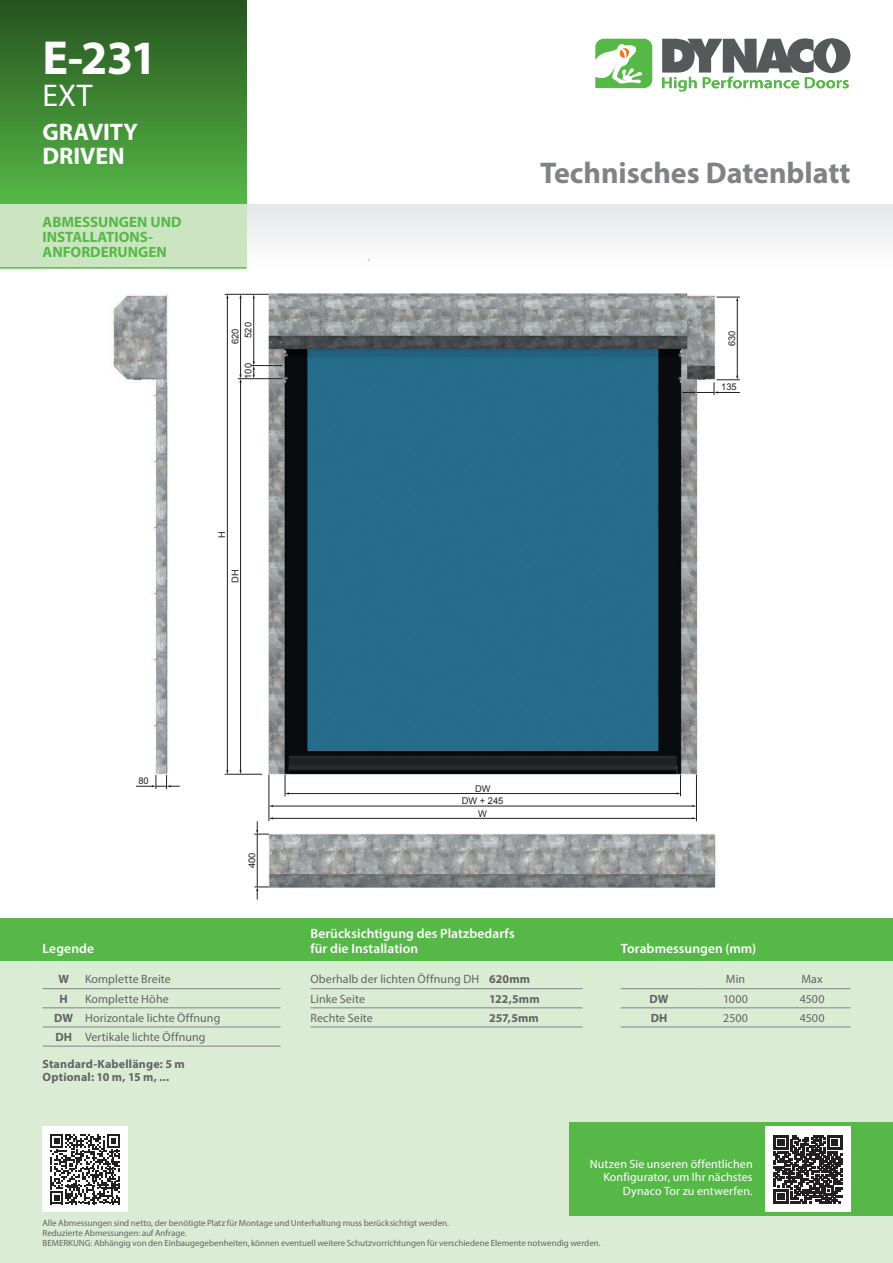
<style>
.page{position:relative;width:893px;height:1263px;background:#fff}
.page>*{position:absolute;margin:0;border:0;box-sizing:border-box;transform-origin:0 0}
.t1{font:700 48px "Myriad Pro";color:#fff}
.t2{font:31.5px "Myriad Pro";color:#fff}
.t3{font:700 30px "Myriad Pro";color:#808285}
.t4{font:700 24px/24px "Myriad Pro";color:#fff}
.t5{font:700 15px/15px "Myriad Pro";color:#56b947}
.A-Titolo_tabelle_dati_fronte{font:600 13.5px/15px "Myriad Pro";letter-spacing:.005em;color:#fff}
.t6{font:12px/13.5px "Myriad Pro";letter-spacing:.01em;color:#fff;text-align:right}
.B2-legenda{font:12px "Myriad Pro";letter-spacing:.01em;color:#636366}
.C2-valore{font:700 12px/13.5px "Myriad Pro";letter-spacing:.015em;color:#636366}
.C1-voci_elenco{font:12px "Myriad Pro";letter-spacing:.01em;color:#636366}
.D2-valore{font:12px "Myriad Pro";letter-spacing:.01em;color:#636366}
.B1-sigla{font:700 12px "Myriad Pro";color:#636366}
.D1-sigla{font:700 12px "Myriad Pro";color:#636366}
.t7{font:9.3px/13.2px "Arial";color:#231f20}
.t8{font:9px/9.8px "Myriad Pro";color:#636366}
</style>
<div class="page">
<img style="left:113px;top:293px;width:627px;height:607px">
<hr style="left:269px;top:775px;width:1px;height:46px;background:#231f20">
<hr style="left:696px;top:775px;width:1px;height:46px;background:#231f20">
<hr style="left:272px;top:806px;width:421px;height:1px;background:#231f20">
<hr style="left:272px;top:818px;width:421px;height:1px;background:#231f20">
<hr style="left:288px;top:793px;width:389px;height:1px;background:#231f20">
<svg style="left:285px;top:775px;width:4px;height:21px"></svg>
<svg style="left:676px;top:775px;width:5px;height:21px"></svg>
<hr style="left:225px;top:774px;width:37px;height:1px;background:#231f20">
<svg style="left:136px;top:775px;width:44px;height:14px"></svg>
<hr style="left:238px;top:378px;width:44px;height:1px;background:#231f20">
<hr style="left:251px;top:365px;width:31px;height:1px;background:#231f20">
<hr style="left:225px;top:294px;width:44px;height:1px;background:#231f20">
<hr style="left:257px;top:834px;width:1px;height:53px;background:#231f20">
<hr style="left:240px;top:382px;width:1px;height:389px;background:#231f20">
<hr style="left:227px;top:298px;width:1px;height:473px;background:#231f20">
<hr style="left:240px;top:298px;width:1px;height:77px;background:#231f20">
<svg style="left:239px;top:294px;width:3px;height:4px"></svg>
<svg style="left:239px;top:375px;width:3px;height:8px"></svg>
<hr style="left:253px;top:298px;width:1px;height:64px;background:#231f20">
<hr style="left:737px;top:300px;width:1px;height:76px;background:#231f20">
<svg style="left:717px;top:297px;width:23px;height:4px"></svg>
<svg style="left:682px;top:376px;width:58px;height:19px"></svg>
<svg style="left:253px;top:361px;width:2px;height:18px"></svg>
<svg style="left:254px;top:817px;width:19px;height:18px"></svg>
<svg style="left:254px;top:887px;width:15px;height:12px"></svg>
<div style="left:0;top:204px;width:893px;height:64px;background:#f2f2f3"></div>
<div style="left:0;top:961px;width:893px;height:302px;background:#dbecd4"></div>
<div style="left:0;top:918px;width:893px;height:43px;background:#56b947"></div>
<svg style="left:595px;top:39px;width:57px;height:49px"></svg>
<svg style="left:662px;top:38px;width:188px;height:53px"></svg>
<div style="left:0;top:0;width:247px;height:204px;background:linear-gradient(to bottom,#27531f,#55b846)"></div>
<div style="left:0;top:204px;width:247px;height:64px;background:#cce5c1"></div>
<hr style="left:0;top:267px;width:247px;height:2px;background:#56b947">
<div style="left:570px;top:1123px;width:323px;height:93px;background:#56b947"></div>
<div style="left:765px;top:1127px;width:85px;height:85px;background:#fff"></div>
<svg style="left:774px;top:1135px;width:68px;height:69px"></svg>
<div style="left:43px;top:1127px;width:85px;height:85px;background:#fff"></div>
<svg style="left:50px;top:1134px;width:70px;height:70px"></svg>
<hr style="left:43px;top:988px;width:42px;height:1px;background:#808285">
<hr style="left:85px;top:988px;width:196px;height:1px;background:#808285">
<hr style="left:43px;top:1007px;width:42px;height:1px;background:#808285">
<hr style="left:85px;top:1007px;width:196px;height:1px;background:#808285">
<hr style="left:43px;top:1027px;width:42px;height:1px;background:#808285">
<hr style="left:85px;top:1027px;width:196px;height:1px;background:#808285">
<hr style="left:43px;top:1046px;width:42px;height:1px;background:#808285">
<hr style="left:85px;top:1046px;width:196px;height:1px;background:#808285">
<hr style="left:310px;top:988px;width:179px;height:1px;background:#808285">
<hr style="left:489px;top:988px;width:94px;height:1px;background:#808285">
<hr style="left:310px;top:1007px;width:179px;height:1px;background:#808285">
<hr style="left:489px;top:1007px;width:94px;height:1px;background:#808285">
<hr style="left:310px;top:1027px;width:179px;height:1px;background:#808285">
<hr style="left:489px;top:1027px;width:94px;height:1px;background:#808285">
<hr style="left:621px;top:988px;width:76px;height:1px;background:#808285">
<hr style="left:697px;top:988px;width:77px;height:1px;background:#808285">
<hr style="left:774px;top:988px;width:76px;height:1px;background:#808285">
<hr style="left:621px;top:1007px;width:76px;height:1px;background:#808285">
<hr style="left:697px;top:1007px;width:77px;height:1px;background:#808285">
<hr style="left:774px;top:1007px;width:76px;height:1px;background:#808285">
<hr style="left:621px;top:1027px;width:76px;height:1px;background:#808285">
<hr style="left:697px;top:1027px;width:77px;height:1px;background:#808285">
<hr style="left:774px;top:1027px;width:76px;height:1px;background:#808285">
<p class="t1" style="left:43px;top:27px;width:116px">E-231</p>
<p class="t2" style="left:43px;top:76px;width:51px">EXT</p>
<p class="t4" style="left:43px;top:119px;width:97px">GRAVITY<br>DRIVEN</p>
<p class="t5" style="left:43px;top:214px;width:141px">ABMESSUNGEN UND<br>INSTALLATIONS-<br>ANFORDERUNGEN</p>
<p class="t3" style="left:540px;top:153px;width:312px">Technisches Datenblatt</p>
<p class="t7" style="left:229px;top:338px;width:17px;text-indent:-7px;rotate:-90deg">620<br>520</p>
<p class="t7" style="left:725px;top:346px;width:17px;rotate:-90deg">630</p>
<p class="t7" style="left:242px;top:379px;width:17px;rotate:-90deg">100</p>
<p class="t7" style="left:721px;top:380px;width:17px">135</p>
<p class="t7" style="left:215px;top:538px;width:8px;rotate:-90deg">H</p>
<p class="t7" style="left:229px;top:583px;width:15px;rotate:-90deg">DH</p>
<p class="t7" style="left:138px;top:775px;width:12px">80</p>
<p class="t7" style="left:245px;top:868px;width:17px;rotate:-90deg">400</p>
<p class="t7" style="left:475px;top:782px;width:17px">DW</p>
<p class="t7" style="left:462px;top:795px;width:43px;line-height:12.3px;text-align:center">DW + 245<br>W</p>
<p class="A-Titolo_tabelle_dati_fronte" style="left:310px;top:925px;width:206px">Berücksichtigung des Platzbedarfs für die Installation</p>
<p class="A-Titolo_tabelle_dati_fronte" style="left:43px;top:940px;width:53px">Legende</p>
<p class="A-Titolo_tabelle_dati_fronte" style="left:621px;top:940px;width:137px">Torabmessungen (mm)</p>
<p class="B1-sigla" style="left:58px;top:971px;width:12px">W</p>
<p class="B2-legenda" style="left:85px;top:972px;width:87px">Komplette Breite</p>
<p class="B1-sigla" style="left:60px;top:991px;width:10px">H</p>
<p class="B2-legenda" style="left:85px;top:991px;width:85px">Komplette Höhe</p>
<p class="B1-sigla" style="left:54px;top:1010px;width:20px">DW</p>
<p class="B2-legenda" style="left:85px;top:1010px;width:137px">Horizontale lichte Öffnung</p>
<p class="B1-sigla" style="left:55px;top:1029px;width:18px">DH</p>
<p class="B2-legenda" style="left:85px;top:1029px;width:122px">Vertikale lichte Öffnung</p>
<p class="C2-valore" style="left:43px;top:1057px;width:144px">Standard-Kabellänge: 5 m<br>Optional: 10 m, 15 m, ...</p>
<p class="C1-voci_elenco" style="left:310px;top:972px;width:170px">Oberhalb der lichten Öffnung DH</p>
<p class="C2-valore" style="left:489px;top:972px;width:43px">620mm</p>
<p class="C1-voci_elenco" style="left:310px;top:991px;width:56px">Linke Seite</p>
<p class="C2-valore" style="left:489px;top:991px;width:52px">122,5mm</p>
<p class="C1-voci_elenco" style="left:310px;top:1010px;width:64px">Rechte Seite</p>
<p class="C2-valore" style="left:489px;top:1011px;width:51px">257,5mm</p>
<p class="D2-valore" style="left:726px;top:972px;width:21px">Min</p>
<p class="D2-valore" style="left:801px;top:972px;width:23px">Max</p>
<p class="D1-sigla" style="left:650px;top:991px;width:20px">DW</p>
<p class="D2-valore" style="left:723px;top:991px;width:26px">1000</p>
<p class="D2-valore" style="left:800px;top:991px;width:26px">4500</p>
<p class="D1-sigla" style="left:651px;top:1010px;width:18px">DH</p>
<p class="D2-valore" style="left:723px;top:1010px;width:26px">2500</p>
<p class="D2-valore" style="left:800px;top:1010px;width:26px">4500</p>
<p class="t6" style="left:590px;top:1157px;width:164px">Nutzen Sie unseren öffentlichen<br>Konfigurator, um Ihr nächstes<br>Dynaco Tor zu entwerfen.</p>
<p class="t8" style="left:43px;top:1218px;width:560px">Alle Abmessungen sind netto, der benötigte Platz für Montage und Unterhaltung muss berücksichtigt werden.<br>Reduzierte Abmessungen: auf Anfrage.<br>BEMERKUNG: Abhängig von den Einbaugegebenheiten, können eventuell weitere Schutzvorrichtungen für verschiedene Elemente notwendig werden.</p>
</div>
